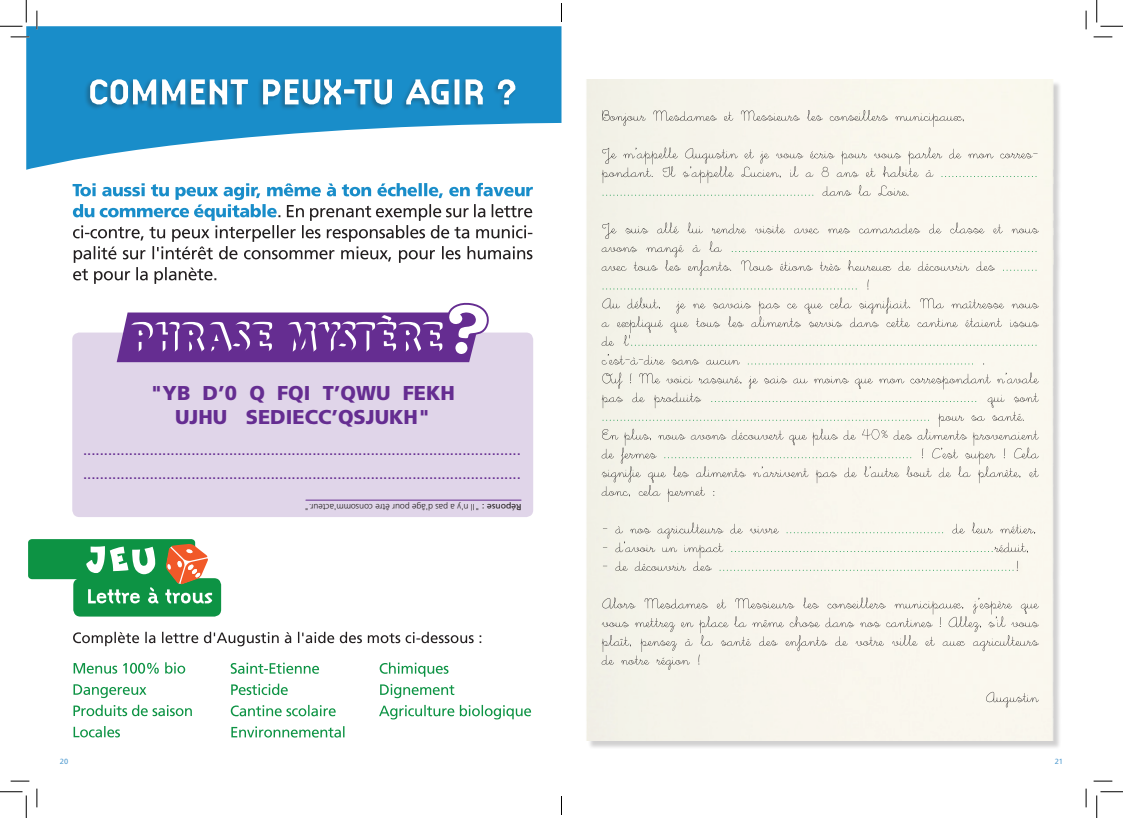
<style>
.page{position:relative;width:1123px;height:818px;background:#fff}
.page>*{position:absolute;margin:0;border:0;box-sizing:border-box;transform-origin:0 0}
.Labeur_standard{font:900 20px "Frutiger LT Std";color:#652d91}
.Labeur_standard-2{font:15px/23.8px "Frutiger LT Std";color:#652d91}
.Réponses{font:300 8.75px "Frutiger LT Std";color:#231f20}
.t1{font:7.5px "Frutiger LT Std";color:#559ed2}
.s1{font-weight:400}
</style>
<div class="page">
<svg style="left:26px;top:26px;width:535px;height:144px;fill:#198dc9"></svg>
<div style="left:586px;top:79px;width:474px;height:661px;background:#f9f5ed"></div>
<div style="left:84px;top:78px;width:433px;height:33px;background:#231f20;opacity:.3"></div>
<svg style="left:90px;top:79px;width:425px;height:25px"></svg>
<div style="left:73px;top:578px;width:148px;height:38px;background:#0d9344;border-radius:7px"></div>
<div style="left:28px;top:539px;width:167px;height:40px;background:#0d9344;border-radius:4px"></div>
<svg style="left:86px;top:544px;width:126px;height:59px"></svg>
<svg style="left:73px;top:632px;width:408px;height:14px"></svg>
<svg style="left:74px;top:726px;width:46px;height:11px"></svg>
<svg style="left:73px;top:705px;width:119px;height:11px"></svg>
<svg style="left:73px;top:684px;width:73px;height:14px"></svg>
<svg style="left:74px;top:662px;width:111px;height:12px"></svg>
<svg style="left:231px;top:726px;width:113px;height:11px"></svg>
<svg style="left:231px;top:705px;width:105px;height:11px"></svg>
<svg style="left:231px;top:684px;width:57px;height:11px"></svg>
<svg style="left:231px;top:663px;width:88px;height:11px"></svg>
<svg style="left:986px;top:692px;width:52px;height:15px"></svg>
<svg style="left:601px;top:597px;width:437px;height:73px;background:#eeebe3"></svg>
<svg style="left:603px;top:522px;width:432px;height:49px"></svg>
<svg style="left:601px;top:372px;width:437px;height:130px"></svg>
<svg style="left:748px;top:363px;width:225px;height:1px"></svg>
<svg style="left:602px;top:354px;width:138px;height:11px;background:#e4e2d9"></svg>
<svg style="left:601px;top:297px;width:437px;height:49px"></svg>
<svg style="left:601px;top:222px;width:437px;height:67px"></svg>
<svg style="left:602px;top:147px;width:435px;height:49px;background:#eeede3"></svg>
<svg style="left:602px;top:110px;width:361px;height:17px;background:#eae7df"></svg>
<div style="left:72px;top:332px;width:461px;height:185px;background:#e0d5e9;border-radius:7px"></div>
<svg style="left:117px;top:302px;width:373px;height:60px"></svg>
<hr style="left:306px;top:500px;width:215px;height:1px;background:#652d91">
<svg style="left:379px;top:705px;width:152px;height:14px"></svg>
<svg style="left:380px;top:684px;width:74px;height:14px"></svg>
<svg style="left:380px;top:662px;width:68px;height:15px"></svg>
<svg style="left:73px;top:183px;width:460px;height:101px"></svg>
<svg style="left:11px;top:36px;width:18px;height:2px"></svg>
<svg style="left:1093px;top:36px;width:19px;height:2px"></svg>
<svg style="left:11px;top:780px;width:18px;height:2px"></svg>
<svg style="left:1093px;top:780px;width:19px;height:2px"></svg>
<svg style="left:36px;top:11px;width:2px;height:18px"></svg>
<svg style="left:36px;top:788px;width:2px;height:19px"></svg>
<svg style="left:1085px;top:11px;width:1px;height:18px"></svg>
<svg style="left:1085px;top:788px;width:1px;height:19px"></svg>
<svg style="left:0;top:0;width:27px;height:27px"></svg>
<svg style="left:0;top:791px;width:27px;height:27px"></svg>
<svg style="left:1096px;top:0;width:27px;height:27px"></svg>
<svg style="left:1096px;top:791px;width:27px;height:27px"></svg>
<svg style="left:561px;top:3px;width:1px;height:19px"></svg>
<svg style="left:561px;top:796px;width:1px;height:19px"></svg>
<p class="Labeur_standard" style="left:150px;top:381px;width:306px">"YB D’0 Q FQI T’QWU FEKH</p>
<p class="Labeur_standard" style="left:175px;top:405px;width:257px">UJHU SEDIECC’QSJUKH"</p>
<p class="Labeur_standard-2" style="left:83px;top:438px;width:439px">......................................................................................................... .........................................................................................................</p>
<p class="Réponses" style="left:521px;top:512px;width:219px;rotate:-180deg"><span class="s1">Réponse :</span> "Il n'y a pas d'âge pour être consomm'acteur."</p>
<p class="t1" style="left:60px;top:757px;width:10px">20</p>
<p class="t1" style="left:1054px;top:757px;width:10px">21</p>
</div>
